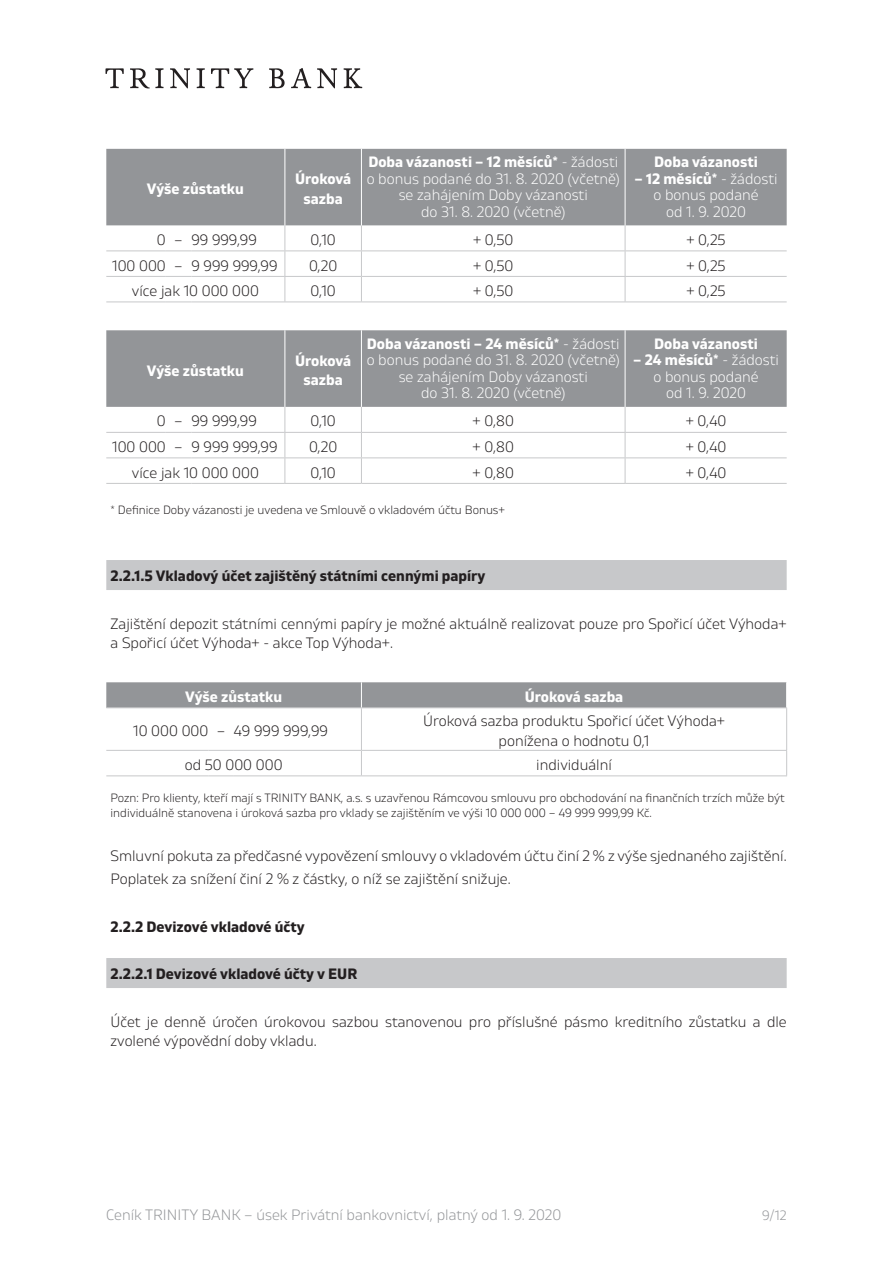
<style>
.page{position:relative;width:893px;height:1263px;background:#fff}
.page>*{position:absolute;margin:0;border:0;box-sizing:border-box;transform-origin:0 0}
.t1{font:300 15px/19.5px "Gilam";color:#231f20}
.t2{font:300 15px/16.5px "Gilam";color:#fff;text-align:center}
.t3{font:700 15px "Gilam";color:#231f20}
.t4{font:700 15px/19.5px "Gilam";color:#fff;text-align:center}
.t5{font:300 15px "Gilam";color:#939598}
.t6{font:300 13.5px "Gilam";color:#939598}
.t7{font:300 12px/15px "Gilam";color:#231f20}
.s1{font-weight:700}
</style>
<div class="page">
<svg style="left:269px;top:68px;width:93px;height:20px"></svg>
<svg style="left:106px;top:68px;width:147px;height:20px"></svg>
<div style="left:106px;top:560px;width:681px;height:30px;background:#c7c8ca"></div>
<div style="left:106px;top:958px;width:681px;height:30px;background:#c7c8ca"></div>
<div style="left:106px;top:149px;width:681px;height:76px;background:#939598"></div>
<hr style="left:106px;top:250px;width:60px;height:1px;background:#c7c8ca">
<svg style="left:166px;top:250px;width:25px;height:1px"></svg>
<hr style="left:191px;top:250px;width:94px;height:1px;background:#c7c8ca">
<hr style="left:285px;top:250px;width:76px;height:1px;background:#c7c8ca">
<hr style="left:361px;top:250px;width:264px;height:1px;background:#c7c8ca">
<hr style="left:625px;top:250px;width:162px;height:1px;background:#c7c8ca">
<hr style="left:106px;top:276px;width:60px;height:1px;background:#c7c8ca">
<svg style="left:166px;top:276px;width:25px;height:1px"></svg>
<hr style="left:191px;top:276px;width:94px;height:1px;background:#c7c8ca">
<hr style="left:285px;top:276px;width:76px;height:1px;background:#c7c8ca">
<svg style="left:285px;top:225px;width:1px;height:77px"></svg>
<hr style="left:361px;top:276px;width:264px;height:1px;background:#c7c8ca">
<svg style="left:361px;top:225px;width:1px;height:77px"></svg>
<hr style="left:625px;top:276px;width:162px;height:1px;background:#c7c8ca">
<svg style="left:625px;top:225px;width:1px;height:77px"></svg>
<hr style="left:106px;top:302px;width:60px;height:1px;background:#c7c8ca">
<svg style="left:166px;top:302px;width:25px;height:1px"></svg>
<hr style="left:191px;top:302px;width:94px;height:1px;background:#c7c8ca">
<hr style="left:285px;top:149px;width:1px;height:76px;background:#fff">
<hr style="left:361px;top:149px;width:1px;height:76px;background:#fff">
<hr style="left:285px;top:302px;width:76px;height:1px;background:#c7c8ca">
<hr style="left:361px;top:302px;width:264px;height:1px;background:#c7c8ca">
<hr style="left:625px;top:302px;width:162px;height:1px;background:#c7c8ca">
<hr style="left:625px;top:149px;width:1px;height:76px;background:#fff">
<div style="left:106px;top:330px;width:681px;height:77px;background:#939598"></div>
<hr style="left:106px;top:432px;width:60px;height:1px;background:#c7c8ca">
<svg style="left:166px;top:432px;width:25px;height:1px"></svg>
<hr style="left:191px;top:432px;width:94px;height:1px;background:#c7c8ca">
<hr style="left:285px;top:432px;width:76px;height:1px;background:#c7c8ca">
<hr style="left:361px;top:432px;width:264px;height:1px;background:#c7c8ca">
<hr style="left:625px;top:432px;width:162px;height:1px;background:#c7c8ca">
<hr style="left:106px;top:457px;width:60px;height:1px;background:#c7c8ca">
<svg style="left:166px;top:457px;width:25px;height:1px"></svg>
<hr style="left:191px;top:457px;width:94px;height:1px;background:#c7c8ca">
<hr style="left:285px;top:457px;width:76px;height:1px;background:#c7c8ca">
<svg style="left:285px;top:407px;width:1px;height:76px"></svg>
<hr style="left:361px;top:457px;width:264px;height:1px;background:#c7c8ca">
<svg style="left:361px;top:407px;width:1px;height:76px"></svg>
<hr style="left:625px;top:457px;width:162px;height:1px;background:#c7c8ca">
<svg style="left:625px;top:407px;width:1px;height:76px"></svg>
<hr style="left:106px;top:483px;width:60px;height:1px;background:#c7c8ca">
<svg style="left:166px;top:483px;width:25px;height:1px"></svg>
<hr style="left:191px;top:483px;width:94px;height:1px;background:#c7c8ca">
<hr style="left:285px;top:330px;width:1px;height:77px;background:#fff">
<hr style="left:361px;top:330px;width:1px;height:77px;background:#fff">
<hr style="left:285px;top:483px;width:76px;height:1px;background:#c7c8ca">
<hr style="left:361px;top:483px;width:264px;height:1px;background:#c7c8ca">
<hr style="left:625px;top:483px;width:162px;height:1px;background:#c7c8ca">
<hr style="left:625px;top:330px;width:1px;height:77px;background:#fff">
<hr style="left:361px;top:708px;width:1px;height:42px;background:#c7c8ca">
<hr style="left:786px;top:708px;width:1px;height:42px;background:#c7c8ca">
<hr style="left:106px;top:750px;width:102px;height:1px;background:#c7c8ca">
<svg style="left:208px;top:750px;width:26px;height:1px"></svg>
<hr style="left:234px;top:750px;width:127px;height:1px;background:#c7c8ca">
<hr style="left:361px;top:750px;width:426px;height:1px;background:#c7c8ca">
<svg style="left:361px;top:751px;width:1px;height:24px"></svg>
<svg style="left:786px;top:751px;width:1px;height:24px"></svg>
<hr style="left:106px;top:775px;width:102px;height:1px;background:#c7c8ca">
<svg style="left:208px;top:775px;width:26px;height:1px"></svg>
<hr style="left:234px;top:775px;width:127px;height:1px;background:#c7c8ca">
<hr style="left:361px;top:775px;width:426px;height:1px;background:#c7c8ca">
<svg style="left:106px;top:682px;width:681px;height:26px;background:#96989b"></svg>
<p class="t4" style="left:147px;top:178px;width:99px">Výše zůstatku</p>
<p class="t4" style="left:295px;top:169px;width:58px">Úroková sazba</p>
<p class="t2" style="left:367px;top:153px;width:255px"><span class="s1">Doba vázanosti – 12 měsíců*</span> - žádosti o bonus podané do 31. 8. 2020 (včetně) se zahájením Doby vázanosti<br>do 31. 8. 2020 (včetně)</p>
<p class="t4" style="left:654px;top:151px;width:105px">Doba vázanosti</p>
<p class="t2" style="left:635px;top:169px;width:144px"><span class="s1">– 12 měsíců*</span> - žádosti o bonus podané<br>od 1. 9. 2020</p>
<p class="t1" style="left:157px;top:229px;width:10px">0</p>
<p class="t1" style="left:174px;top:229px;width:10px">–</p>
<p class="t1" style="left:191px;top:229px;width:67px">99 999,99</p>
<p class="t1" style="left:311px;top:229px;width:27px">0,10</p>
<p class="t1" style="left:473px;top:229px;width:42px">+ 0,50</p>
<p class="t1" style="left:686px;top:229px;width:41px">+ 0,25</p>
<p class="t1" style="left:112px;top:255px;width:55px">100 000</p>
<p class="t1" style="left:174px;top:255px;width:10px">–</p>
<p class="t1" style="left:191px;top:255px;width:88px">9 999 999,99</p>
<p class="t1" style="left:309px;top:255px;width:30px">0,20</p>
<p class="t1" style="left:473px;top:255px;width:42px">+ 0,50</p>
<p class="t1" style="left:686px;top:255px;width:41px">+ 0,25</p>
<p class="t1" style="left:132px;top:280px;width:128px">více jak 10 000 000</p>
<p class="t1" style="left:311px;top:280px;width:27px">0,10</p>
<p class="t1" style="left:473px;top:280px;width:42px">+ 0,50</p>
<p class="t1" style="left:686px;top:280px;width:41px">+ 0,25</p>
<p class="t4" style="left:147px;top:360px;width:99px">Výše zůstatku</p>
<p class="t4" style="left:295px;top:350px;width:58px">Úroková sazba</p>
<p class="t2" style="left:367px;top:334px;width:255px"><span class="s1">Doba vázanosti – 24 měsíců*</span> - žádosti o bonus podané do 31. 8. 2020 (včetně) se zahájením Doby vázanosti<br>do 31. 8. 2020 (včetně)</p>
<p class="t4" style="left:654px;top:333px;width:105px">Doba vázanosti</p>
<p class="t2" style="left:633px;top:351px;width:147px"><span class="s1">– 24 měsíců*</span> - žádosti o bonus podané<br>od 1. 9. 2020</p>
<p class="t1" style="left:157px;top:411px;width:10px">0</p>
<p class="t1" style="left:174px;top:411px;width:10px">–</p>
<p class="t1" style="left:191px;top:411px;width:67px">99 999,99</p>
<p class="t1" style="left:311px;top:411px;width:27px">0,10</p>
<p class="t1" style="left:473px;top:411px;width:43px">+ 0,80</p>
<p class="t1" style="left:686px;top:411px;width:42px">+ 0,40</p>
<p class="t1" style="left:112px;top:436px;width:55px">100 000</p>
<p class="t1" style="left:174px;top:436px;width:10px">–</p>
<p class="t1" style="left:191px;top:436px;width:88px">9 999 999,99</p>
<p class="t1" style="left:309px;top:436px;width:30px">0,20</p>
<p class="t1" style="left:473px;top:436px;width:43px">+ 0,80</p>
<p class="t1" style="left:686px;top:436px;width:42px">+ 0,40</p>
<p class="t1" style="left:132px;top:462px;width:128px">více jak 10 000 000</p>
<p class="t1" style="left:311px;top:462px;width:27px">0,10</p>
<p class="t1" style="left:473px;top:462px;width:43px">+ 0,80</p>
<p class="t1" style="left:686px;top:462px;width:42px">+ 0,40</p>
<p class="t7" style="left:111px;top:502px;width:396px">* Definice Doby vázanosti je uvedena ve Smlouvě o vkladovém účtu Bonus+</p>
<p class="t3" style="left:111px;top:565px;width:376px">2.2.1.5 Vkladový účet zajištěný státními cennými papíry</p>
<p class="t1" style="left:111px;top:613px;width:678px">Zajištění depozit státními cennými papíry je možné aktuálně realizovat pouze pro Spořicí účet Výhoda+ a Spořicí účet Výhoda+ - akce Top Výhoda+.</p>
<p class="t4" style="left:185px;top:686px;width:99px">Výše zůstatku</p>
<p class="t4" style="left:525px;top:686px;width:100px">Úroková sazba</p>
<p class="t1" style="left:133px;top:720px;width:77px">10 000 000</p>
<p class="t1" style="left:217px;top:720px;width:10px">–</p>
<p class="t1" style="left:234px;top:720px;width:96px">49 999 999,99</p>
<p class="t1" style="left:423px;top:711px;width:303px;text-align:center">Úroková sazba produktu Spořicí účet Výhoda+ ponížena o hodnotu 0,1</p>
<p class="t1" style="left:185px;top:754px;width:99px">od 50 000 000</p>
<p class="t1" style="left:536px;top:754px;width:77px">individuální</p>
<p class="t7" style="left:111px;top:790px;width:676px">Pozn: Pro klienty, kteří mají s TRINITY BANK, a.s. s uzavřenou Rámcovou smlouvu pro obchodování na finančních trzích může být individuálně stanovena i úroková sazba pro vklady se zajištěním ve výši 10 000 000 – 49 999 999,99 Kč.</p>
<p class="t1" style="left:111px;top:845px;width:678px">Smluvní pokuta za předčasné vypovězení smlouvy o vkladovém účtu činí 2 % z výše sjednaného zajištění.</p>
<p class="t1" style="left:111px;top:868px;width:402px">Poplatek za snížení činí 2 % z částky, o níž se zajištění snižuje.</p>
<p class="t3" style="left:111px;top:915px;width:196px">2.2.2 Devizové vkladové účty</p>
<p class="t3" style="left:111px;top:963px;width:248px">2.2.2.1 Devizové vkladové účty v EUR</p>
<p class="t1" style="left:111px;top:1011px;width:678px">Účet je denně úročen úrokovou sazbou stanovenou pro příslušné pásmo kreditního zůstatku a dle zvolené výpovědní doby vkladu.</p>
<p class="t5" style="left:106px;top:1204px;width:457px">Ceník TRINITY BANK – úsek Privátní bankovnictví, platný od 1. 9. 2020</p>
<p class="t6" style="left:762px;top:1206px;width:26px">9/12</p>
</div>
